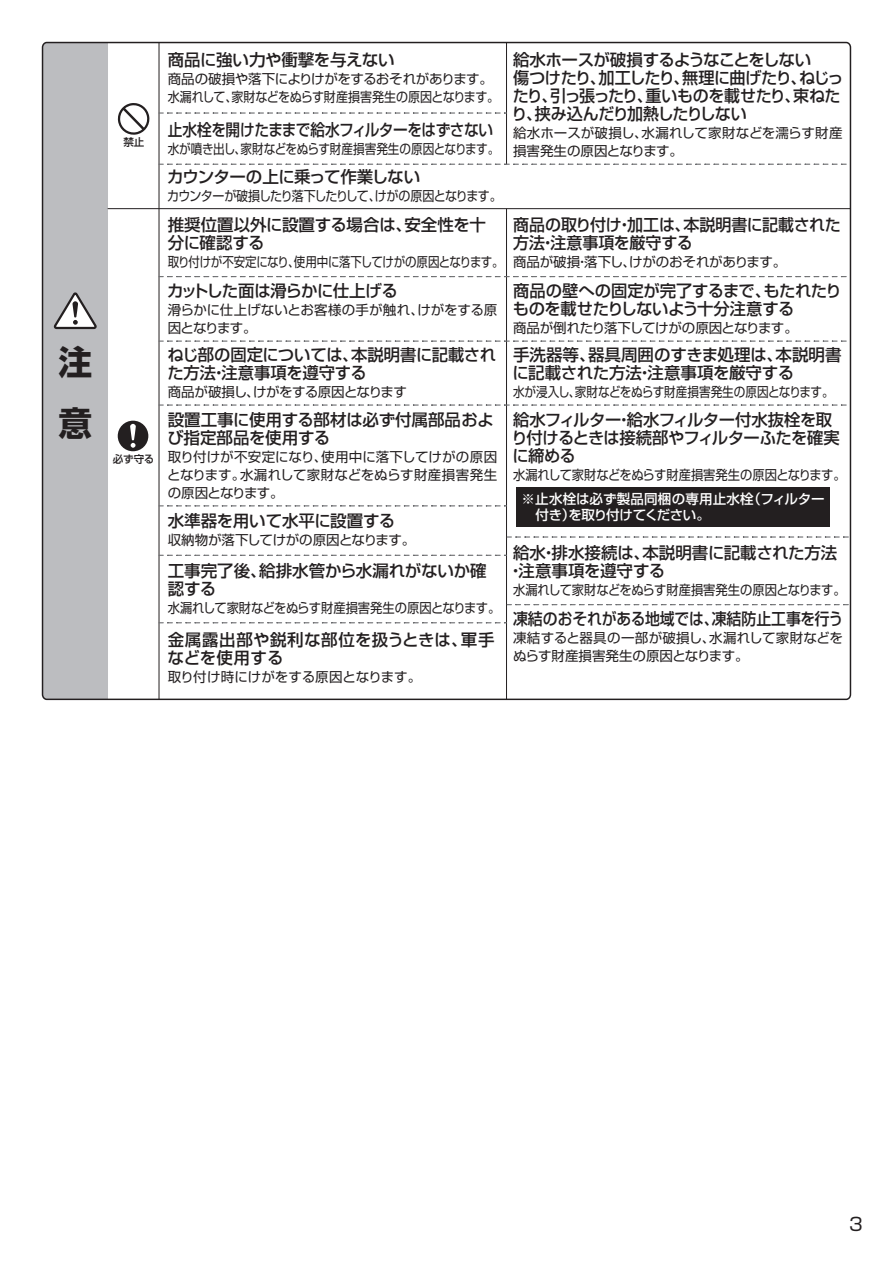
<style>
.page{position:relative;width:893px;height:1263px;background:#fff}
.page>*{position:absolute;margin:0;border:0;box-sizing:border-box;transform-origin:0 0}
.t1{font:700 33.75px/60.8px "Shin Go Pro";color:#231f20}
.t2{font:18px "Shin Go Pro";color:#231f20}
.t3{font:500 16.5px/18px "Shin Go Pro";letter-spacing:-.02em;color:#231f20}
.t4{font:500 16.5px/18px "Shin Go Pro";color:#231f20}
.t5{font:500 16.5px "Shin Go Pro";letter-spacing:-.045em;color:#231f20}
.t6{font:500 16.5px/18px "Shin Go Pro";letter-spacing:.025em;color:#231f20}
.t7{font:500 16.5px "Shin Go Pro";letter-spacing:-.02em;color:#231f20;scale:.9 1}
.t8{font:500 16.5px "Shin Go Pro";letter-spacing:-.02em;color:#231f20;scale:.89 1}
.t9{font:13.5px/18px "Shin Go Pro";letter-spacing:-.015em;color:#231f20}
.t10{font:13.5px "Shin Go Pro";letter-spacing:-.015em;color:#231f20;scale:.91 1}
.t11{font:13.5px "Shin Go Pro";letter-spacing:-.015em;color:#231f20;scale:.86 1}
.t12{font:500 13.5px/16.2px "Shin Go Pro";letter-spacing:-.01em;color:#fff}
.t13{font:13.5px "Shin Go Pro";letter-spacing:-.035em;color:#231f20;scale:.85 1}
.t14{font:13.5px "Shin Go Pro";letter-spacing:-.07em;color:#231f20;scale:.89 1}
.t15{font:13.5px "Shin Go Pro";letter-spacing:-.04em;color:#231f20}
.t16{font:500 10.5px "Shin Go Pro";letter-spacing:-.01em;color:#231f20}
</style>
<div class="page">
<hr style="left:506px;top:209px;width:1px;height:490px;background:#231f20">
<hr style="left:506px;top:43px;width:1px;height:122px;background:#231f20">
<div style="left:118px;top:421px;width:30px;height:30px;background:#231f20;border-radius:50%"></div>
<svg style="left:130px;top:424px;width:6px;height:24px"></svg>
<svg style="left:43px;top:43px;width:65px;height:656px;background:#b8b9bc"></svg>
<hr style="left:159px;top:43px;width:1px;height:656px;background:#231f20">
<svg style="left:117px;top:103px;width:33px;height:32px"></svg>
<hr style="left:108px;top:208px;width:742px;height:1px;background:#231f20">
<svg style="left:159px;top:276px;width:688px;height:1px"></svg>
<svg style="left:159px;top:164px;width:688px;height:1px"></svg>
<svg style="left:159px;top:341px;width:688px;height:1px"></svg>
<svg style="left:159px;top:404px;width:688px;height:2px"></svg>
<svg style="left:159px;top:112px;width:347px;height:2px"></svg>
<svg style="left:159px;top:555px;width:347px;height:1px"></svg>
<svg style="left:159px;top:622px;width:347px;height:1px"></svg>
<svg style="left:159px;top:505px;width:347px;height:1px"></svg>
<svg style="left:507px;top:604px;width:343px;height:1px"></svg>
<svg style="left:507px;top:536px;width:343px;height:2px"></svg>
<div style="left:516px;top:487px;width:313px;height:39px;background:#231f20"></div>
<h1 class="t1" style="left:59px;top:329px;width:35px">注意</h1>
<p class="t16" style="left:123px;top:133px;width:22px">禁止</p>
<p class="t16" style="left:113px;top:451px;width:43px">必ず守る</p>
<p class="t3" style="left:168px;top:49px;width:229px">商品に強い力や衝撃を与えない</p>
<p class="t9" style="left:168px;top:68px;width:333px">商品の破損や落下によりけがをするおそれがあります。水漏れして、家財などをぬらす財産損害発生の原因となります。</p>
<p class="t8" style="left:168px;top:116px;width:367px">止水栓を開けたままで給水フィルターをはずさない</p>
<p class="t11" style="left:168px;top:138px;width:387px">水が噴き出し、家財などをぬらす財産損害発生の原因となります。</p>
<p class="t5" style="left:167px;top:163px;width:255px">カウンターの上に乗って作業しない</p>
<p class="t14" style="left:167px;top:185px;width:377px">カウンターが破損したり落下したりして、けがの原因となります。</p>
<p class="t3" style="left:168px;top:213px;width:320px">推奨位置以外に設置する場合は、安全性を十分に確認する</p>
<p class="t13" style="left:168px;top:250px;width:397px">取り付けが不安定になり、使用中に落下してけがの原因となります。</p>
<p class="t5" style="left:167px;top:277px;width:232px">カットした面は滑らかに仕上げる</p>
<p class="t9" style="left:168px;top:299px;width:331px">滑らかに仕上げないとお客様の手が触れ、けがをする原因となります。</p>
<p class="t3" style="left:167px;top:344px;width:330px">ねじ部の固定については、本説明書に記載された方法・注意事項を遵守する</p>
<p class="t15" style="left:168px;top:381px;width:241px">商品が破損し、けがをする原因となります</p>
<p class="t3" style="left:167px;top:409px;width:328px">設置工事に使用する部材は必ず付属部品および指定部品を使用する</p>
<p class="t9" style="left:167px;top:446px;width:332px;text-align:justify">取り付けが不安定になり、使用中に落下してけがの原因となります。水漏れして家財などをぬらす財産損害発生の原因となります。</p>
<p class="t3" style="left:168px;top:510px;width:229px">水準器を用いて水平に設置する</p>
<p class="t9" style="left:168px;top:530px;width:249px">収納物が落下してけがの原因となります。</p>
<p class="t3" style="left:168px;top:560px;width:320px">工事完了後、給排水管から水漏れがないか確認する</p>
<p class="t10" style="left:168px;top:597px;width:367px">水漏れして家財などをぬらす財産損害発生の原因となります。</p>
<p class="t6" style="left:168px;top:629px;width:328px">金属露出部や鋭利な部位を扱うときは、軍手などを使用する</p>
<p class="t9" style="left:168px;top:666px;width:255px">取り付け時にけがをする原因となります。</p>
<p class="t3" style="left:512px;top:49px;width:333px">給水ホースが破損するようなことをしない<br>傷つけたり、加工したり、無理に曲げたり、ねじったり、引っ張ったり、重いものを載せたり、束ねたり、挟み込んだり加熱したりしない</p>
<p class="t9" style="left:513px;top:122px;width:331px">給水ホースが破損し、水漏れして家財などを濡らす財産損害発生の原因となります。</p>
<p class="t3" style="left:513px;top:213px;width:329px">商品の取り付け・加工は、本説明書に記載された方法・注意事項を厳守する</p>
<p class="t9" style="left:513px;top:251px;width:275px">商品が破損・落下し、けがのおそれがあります。</p>
<p class="t3" style="left:513px;top:279px;width:330px">商品の壁への固定が完了するまで、もたれたりものを載せたりしないよう十分注意する</p>
<p class="t9" style="left:513px;top:317px;width:286px">商品が倒れたり落下してけがの原因となります。</p>
<p class="t4" style="left:513px;top:344px;width:330px">手洗器等、器具周囲のすきま処理は、本説明書に記載された方法・注意事項を厳守する</p>
<p class="t11" style="left:513px;top:381px;width:374px">水が浸入し、家財などをぬらす財産損害発生の原因となります。</p>
<p class="t3" style="left:511px;top:409px;width:330px">給水フィルター・給水フィルター付水抜栓を取り付けるときは接続部やフィルターふたを確実に締める</p>
<p class="t10" style="left:513px;top:464px;width:367px">水漏れして家財などをぬらす財産損害発生の原因となります。</p>
<p class="t12" style="left:536px;top:489px;width:290px;text-indent:-14px">※止水栓は必ず製品同梱の専用止水栓（フィルター付き）を取り付けてください。</p>
<p class="t4" style="left:508px;top:542px;width:331px;text-indent:5px">給水・排水接続は、本説明書に記載された方法・注意事項を遵守する</p>
<p class="t10" style="left:513px;top:579px;width:367px">水漏れして家財などをぬらす財産損害発生の原因となります。</p>
<p class="t7" style="left:513px;top:605px;width:368px">凍結のおそれがある地域では、凍結防止工事を行う</p>
<p class="t9" style="left:513px;top:627px;width:331px">凍結すると器具の一部が破損し、水漏れして家財などをぬらす財産損害発生の原因となります。</p>
<p class="t2" style="left:849px;top:1209px;width:15px">3</p>
</div>
